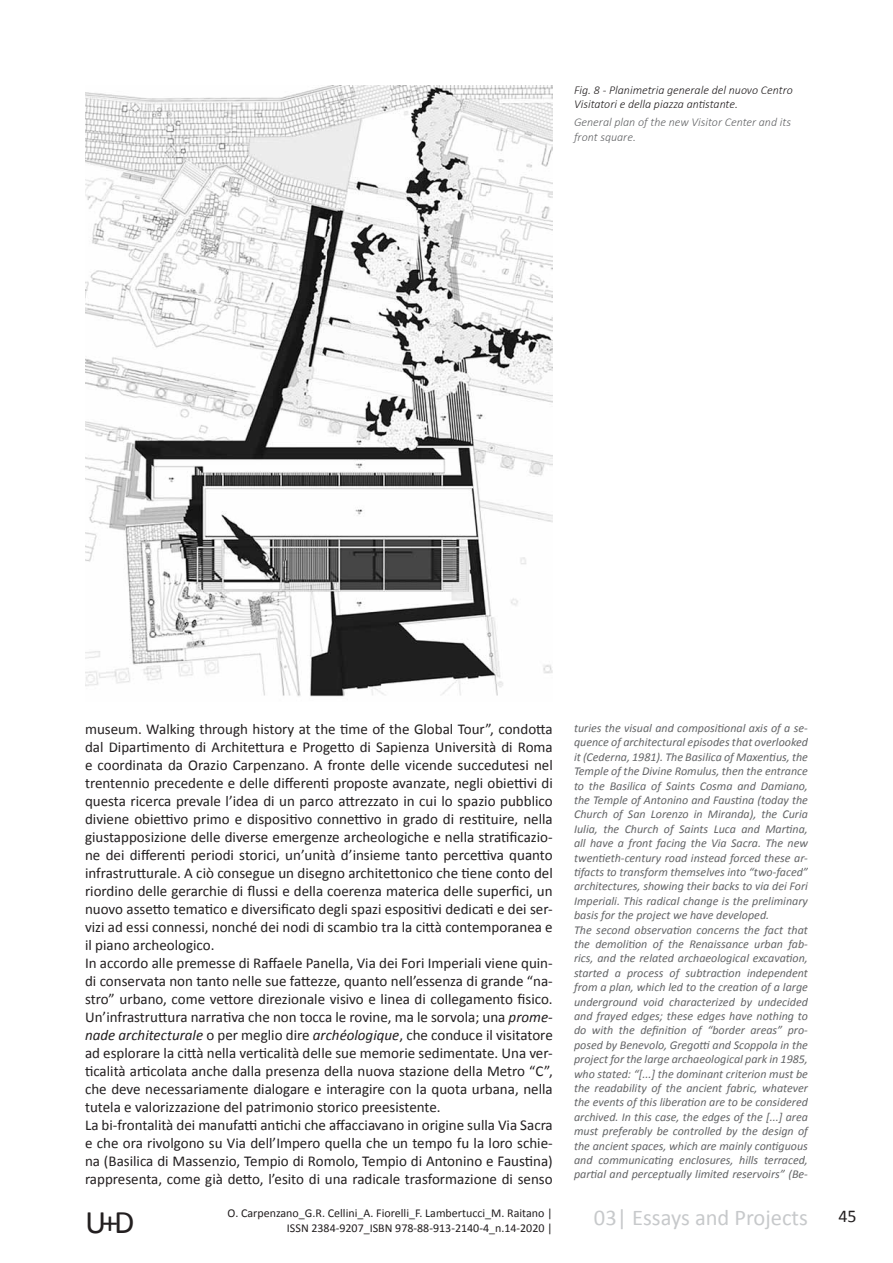
<style>
.page{position:relative;width:893px;height:1263px;background:#fff}
.page>*{position:absolute;margin:0;border:0;box-sizing:border-box;transform-origin:0 0}
.t1{font:33px "Calibri";color:#231f20}
.t2{font:22.5px "Calibri";color:#c7c9cb}
.t3{font:18px "Calibri";color:#231f20}
.t4{font:15px/18px "Calibri";color:#231f20}
.t5{font:italic 12px/14.4px "Calibri";color:#636466}
.t6{font:12px "Calibri";color:#231f20}
.t7{font:italic 300 12px/14.4px "Calibri";color:#231f20}
.t8{font:italic 300 12px/14.4px "Calibri";color:#636466}
.s1{font-style:italic}
</style>
<div class="page">
<img style="left:85px;top:85px;width:468px;height:612px">
<p class="t7" style="left:574px;top:83px;width:220px">Fig. 8 - Planimetria generale del nuovo Centro<br>Visitatori e della piazza antistante.</p>
<p class="t8" style="left:574px;top:115px;width:219px">General plan of the new Visitor Center and its front square.</p>
<p class="t4" style="left:85px;top:720px;width:469px">museum. Walking through history at the time of the Global Tour”, condotta dal Dipartimento di Architettura e Progetto di Sapienza Università di Roma e coordinata da Orazio Carpenzano. A fronte delle vicende succedutesi nel trentennio precedente e delle differenti proposte avanzate, negli obiettivi di questa ricerca prevale l’idea di un parco attrezzato in cui lo spazio pubblico diviene obiettivo primo e dispositivo connettivo in grado di restituire, nella giustapposizione delle diverse emergenze archeologiche e nella stratificazio&shy;ne dei differenti periodi storici, un’unità d’insieme tanto percettiva quanto infrastrutturale. A ciò consegue un disegno architettonico che tiene conto del riordino delle gerarchie di flussi e della coerenza materica delle superfici, un nuovo assetto tematico e diversificato degli spazi espositivi dedicati e dei ser&shy;vizi ad essi connessi, nonché dei nodi di scambio tra la città contemporanea e il piano archeologico.<br>In accordo alle premesse di Raffaele Panella, Via dei Fori Imperiali viene quin&shy;di conservata non tanto nelle sue fattezze, quanto nell’essenza di grande “na&shy;stro” urbano, come vettore direzionale visivo e linea di collegamento fisico.<br>Un’infrastruttura narrativa che non tocca le rovine, ma le sorvola; una <span class="s1">prome&shy;nade architecturale</span> o per meglio dire <span class="s1">archéologique</span>, che conduce il visitatore ad esplorare la città nella verticalità delle sue memorie sedimentate. Una ver&shy;ticalità articolata anche dalla presenza della nuova stazione della Metro “C”, che deve necessariamente dialogare e interagire con la quota urbana, nella tutela e valorizzazione del patrimonio storico preesistente.<br>La bi-frontalità dei manufatti antichi che affacciavano in origine sulla Via Sacra e che ora rivolgono su Via dell’Impero quella che un tempo fu la loro schie&shy;na (Basilica di Massenzio, Tempio di Romolo, Tempio di Antonino e Faustina) rappresenta, come già detto, l’esito di una radicale trasformazione di senso</p>
<p class="t5" style="left:574px;top:720px;width:235px">turies the visual and compositional axis of a se&shy;quence of architectural episodes that overlooked it (Cederna, 1981). The Basilica of Maxentius, the Temple of the Divine Romulus, then the entrance to the Basilica of Saints Cosma and Damiano, the Temple of Antonino and Faustina (today the Church of San Lorenzo in Miranda), the Curia Iulia, the Church of Saints Luca and Martina, all have a front facing the Via Sacra. The new twentieth-century road instead forced these ar&shy;tifacts to transform themselves into “two-faced” architectures, showing their backs to via dei Fori Imperiali. This radical change is the preliminary basis for the project we have developed.<br>The second observation concerns the fact that the demolition of the Renaissance urban fab&shy;rics, and the related archaeological excavation, started a process of subtraction independent from a plan, which led to the creation of a large underground void characterized by undecided and frayed edges; these edges have nothing to do with the definition of “border areas” pro&shy;posed by Benevolo, Gregotti and Scoppola in the project for the large archaeological park in 1985, who stated: “[...] the dominant criterion must be the readability of the ancient fabric, whatever the events of this liberation are to be considered archived. In this case, the edges of the [...] area must preferably be controlled by the design of the ancient spaces, which are mainly contiguous and communicating enclosures, hills terraced, partial and perceptually limited reservoirs” (Be-</p>
<p class="t6" style="left:228px;top:1205px;width:327px">O. Carpenzano_G.R. Cellini_A. Fiorelli_F. Lambertucci_M. Raitano |</p>
<p class="t3" style="left:838px;top:1204px;width:20px">45</p>
<h2 class="t2" style="left:594px;top:1203px;width:215px">03| Essays and Projects</h2>
<h1 class="t1" style="left:85px;top:1201px;width:51px">U+D</h1>
<p class="t6" style="left:287px;top:1220px;width:267px">ISSN 2384-9207_ISBN 978-88-913-2140-4_n.14-2020 |</p>
</div>
